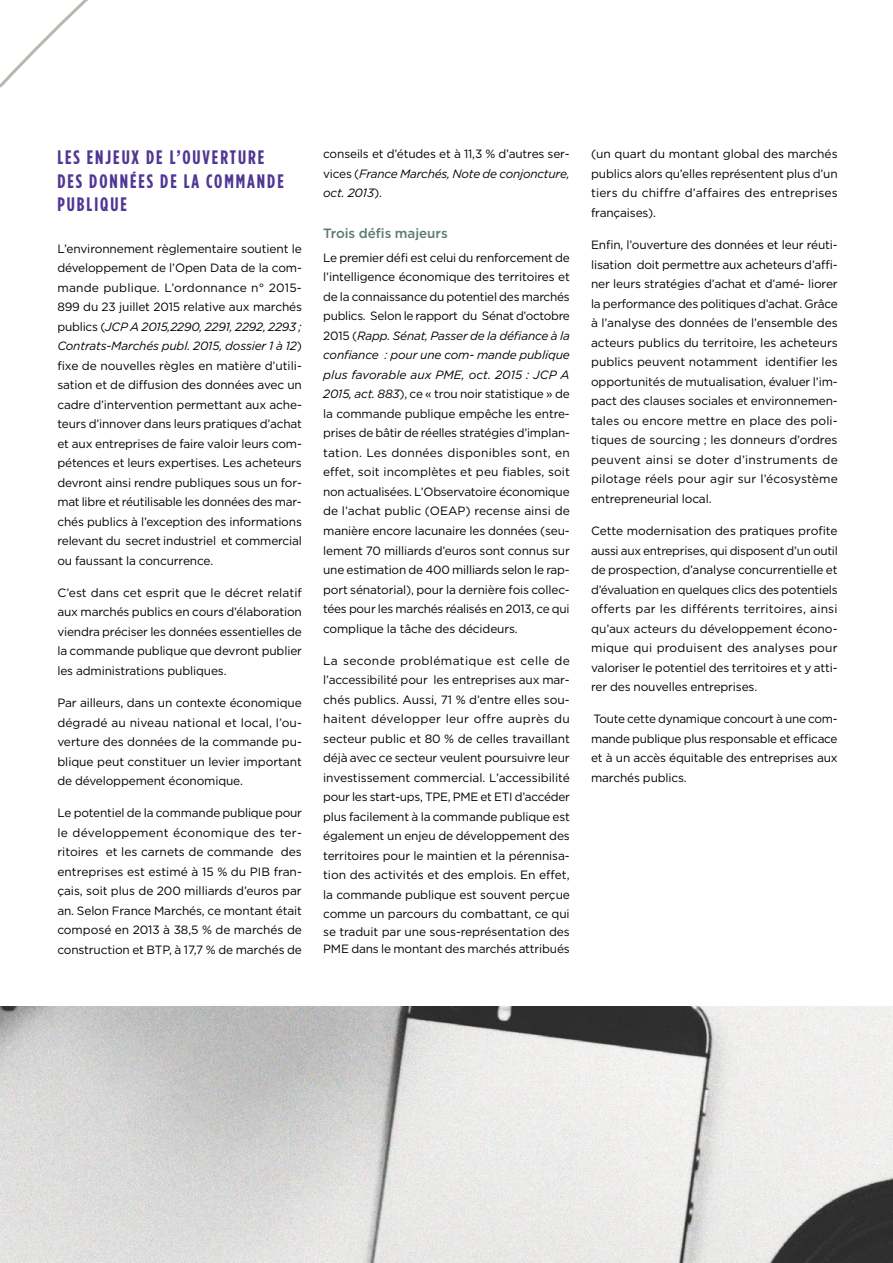
<style>
.page{position:relative;width:893px;height:1263px;background:#fff}
.page>*{position:absolute;margin:0;border:0;box-sizing:border-box;transform-origin:0 0}
.t1{font:700 19.5px/23.4px "Gotham Condensed";letter-spacing:.1em;color:#503795}
.t2{font:500 13.5px "Gotham";color:#5d7972}
.t3{font:12px/19.5px "Gotham";letter-spacing:-.01em;color:#000;text-align:justify}
.s1{font-style:italic}
</style>
<div class="page">
<svg style="left:0;top:0;width:88px;height:88px"></svg>
<img style="left:0;top:1007px;width:893px;height:256px">
<h1 class="t1" style="left:57px;top:146px;width:228px">LES ENJEUX DE L’OUVERTURE<br>DES DONNÉES DE LA COMMANDE<br>PUBLIQUE</h1>
<p class="t3" style="left:57px;top:238px;width:246px">L’environnement règlementaire soutient le développement de l’Open Data de la com&shy;mande publique. L’ordonnance n° 2015- 899 du 23 juillet 2015 relative aux marchés publics (<span class="s1">JCP A 2015,2290, 2291, 2292, 2293 ; Contrats-Marchés publ. 2015, dossier 1 à 12</span>) fixe de nouvelles règles en matière d’utili&shy;sation et de diffusion des données avec un cadre d’intervention permettant aux ache&shy;teurs d’innover dans leurs pratiques d’achat et aux entreprises de faire valoir leurs com&shy;pétences et leurs expertises. Les acheteurs devront ainsi rendre publiques sous un for&shy;mat libre et réutilisable les données des mar&shy;chés publics à l’exception des informations relevant du secret industriel et commercial ou faussant la concurrence.</p>
<p class="t3" style="left:57px;top:582px;width:246px">C’est dans cet esprit que le décret relatif aux marchés publics en cours d’élaboration viendra préciser les données essentielles de la commande publique que devront publier les administrations publiques.</p>
<p class="t3" style="left:57px;top:693px;width:246px">Par ailleurs, dans un contexte économique dégradé au niveau national et local, l’ou&shy;verture des données de la commande pu&shy;blique peut constituer un levier important de développement économique.</p>
<p class="t3" style="left:57px;top:803px;width:246px">Le potentiel de la commande publique pour le développement économique des ter&shy;ritoires et les carnets de commande des entreprises est estimé à 15 % du PIB fran&shy;çais, soit plus de 200 milliards d’euros par an. Selon France Marchés, ce montant était composé en 2013 à 38,5 % de marchés de construction et BTP, à 17,7 % de marchés de</p>
<p class="t3" style="left:323px;top:144px;width:248px">conseils et d’études et à 11,3 % d’autres ser&shy;vices (<span class="s1">France Marchés, Note de conjoncture, oct. 2013</span>).</p>
<p class="t2" style="left:323px;top:225px;width:126px">Trois défis majeurs</p>
<p class="t3" style="left:323px;top:248px;width:248px">Le premier défi est celui du renforcement de l’intelligence économique des territoires et de la connaissance du potentiel des marchés publics. Selon le rapport du Sénat d’octobre 2015 (<span class="s1">Rapp. Sénat, Passer de la défiance à la confiance : pour une com- mande publique plus favorable aux PME, oct. 2015 : JCP A 2015, act. 883</span>), ce « trou noir statistique » de la commande publique empêche les entre&shy;prises de bâtir de réelles stratégies d’implan&shy;tation. Les données disponibles sont, en effet, soit incomplètes et peu fiables, soit non actualisées. L’Observatoire économique de l’achat public (OEAP) recense ainsi de manière encore lacunaire les données (seu&shy;lement 70 milliards d’euros sont connus sur une estimation de 400 milliards selon le rap&shy;port sénatorial), pour la dernière fois collec&shy;tées pour les marchés réalisés en 2013, ce qui complique la tâche des décideurs.</p>
<p class="t3" style="left:323px;top:650px;width:248px">La seconde problématique est celle de l’accessibilité pour les entreprises aux mar&shy;chés publics. Aussi, 71 % d’entre elles sou&shy;haitent développer leur offre auprès du secteur public et 80 % de celles travaillant déjà avec ce secteur veulent poursuivre leur investissement commercial. L’accessibilité pour les start-ups, TPE, PME et ETI d’accéder plus facilement à la commande publique est également un enjeu de développement des territoires pour le maintien et la pérennisa&shy;tion des activités et des emplois. En effet, la commande publique est souvent perçue comme un parcours du combattant, ce qui</p>
<p class="t3" style="left:323px;top:922px;width:248px;line-height:17.2px">se traduit par une sous-représentation des<br>PME dans le montant des marchés attribués</p>
<p class="t3" style="left:591px;top:144px;width:248px">(un quart du montant global des marchés publics alors qu’elles représentent plus d’un tiers du chiffre d’affaires des entreprises françaises).</p>
<p class="t3" style="left:591px;top:235px;width:248px">Enfin, l’ouverture des données et leur réuti&shy;lisation doit permettre aux acheteurs d’affi&shy;ner leurs stratégies d’achat et d’amé- liorer la performance des politiques d’achat. Grâce à l’analyse des données de l’ensemble des acteurs publics du territoire, les acheteurs publics peuvent notamment identifier les opportunités de mutualisation, évaluer l’im&shy;pact des clauses sociales et environnemen&shy;tales ou encore mettre en place des poli&shy;tiques de sourcing ; les donneurs d’ordres peuvent ainsi se doter d’instruments de pilotage réels pour agir sur l’écosystème entrepreneurial local.</p>
<p class="t3" style="left:591px;top:521px;width:248px">Cette modernisation des pratiques profite aussi aux entreprises, qui disposent d’un outil de prospection, d’analyse concurrentielle et d’évaluation en quelques clics des potentiels offerts par les différents territoires, ainsi qu’aux acteurs du développement écono&shy;mique qui produisent des analyses pour valoriser le potentiel des territoires et y atti&shy;rer des nouvelles entreprises.</p>
<p class="t3" style="left:591px;top:709px;width:248px">Toute cette dynamique concourt à une com&shy;mande publique plus responsable et efficace et à un accès équitable des entreprises aux marchés publics.</p>
</div>
